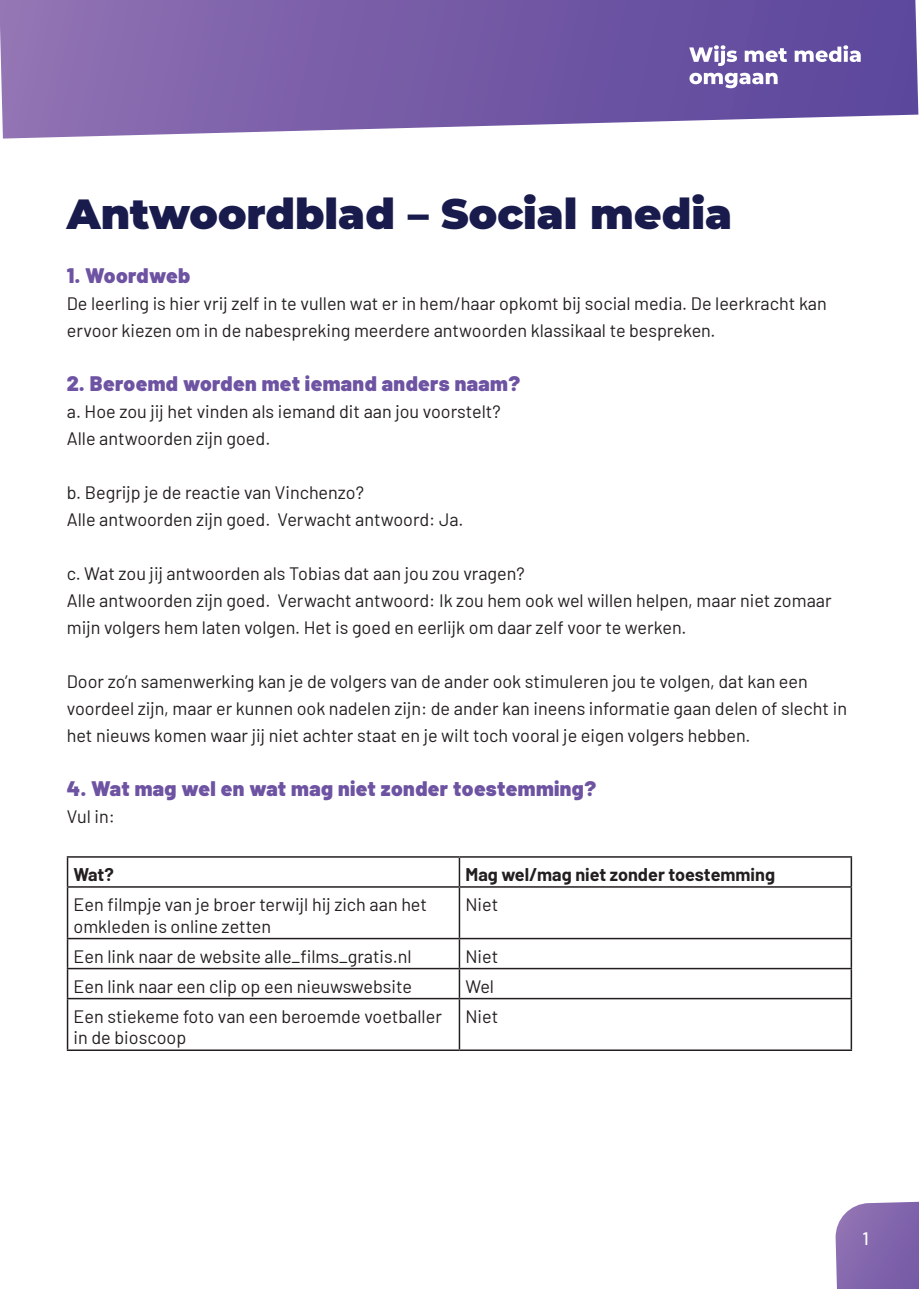
<style>
.page{position:relative;width:919px;height:1289px;background:#fff}
.page>*{position:absolute;margin:0;border:0;box-sizing:border-box;transform-origin:0 0}
.t1{font:900 42px "Montserrat";color:#191b4d}
.t2{font:900 21px "Barlow";letter-spacing:.02em;color:#6d53a2}
.t3{font:18px/27px "Barlow";color:#231f20}
.t4{font:700 18px "Barlow";color:#231f20}
.t5{font:500 18px "Barlow";color:#fff}
</style>
<div class="page">
<svg style="left:835px;top:1201px;width:83px;height:87px;background:#8a70b1"></svg>
<svg style="left:0;top:0;width:918px;height:139px;background:#836baf"></svg>
<svg style="left:689px;top:73px;width:88px;height:15px"></svg>
<svg style="left:689px;top:45px;width:171px;height:21px"></svg>
<hr style="left:67px;top:856px;width:392px;height:1px;background:#231f20">
<svg style="left:67px;top:857px;width:1px;height:29px"></svg>
<hr style="left:459px;top:856px;width:393px;height:1px;background:#231f20">
<hr style="left:458px;top:857px;width:2px;height:29px;background:#231f20">
<hr style="left:850px;top:857px;width:2px;height:29px;background:#231f20">
<hr style="left:67px;top:886px;width:392px;height:1px;background:#231f20">
<hr style="left:67px;top:887px;width:1px;height:50px;background:#231f20">
<hr style="left:459px;top:886px;width:393px;height:1px;background:#231f20">
<hr style="left:458px;top:887px;width:2px;height:50px;background:#231f20">
<hr style="left:850px;top:887px;width:2px;height:50px;background:#231f20">
<hr style="left:67px;top:937px;width:392px;height:2px;background:#231f20">
<hr style="left:459px;top:937px;width:393px;height:2px;background:#231f20">
<hr style="left:458px;top:939px;width:2px;height:28px;background:#231f20">
<hr style="left:850px;top:939px;width:2px;height:28px;background:#231f20">
<hr style="left:67px;top:967px;width:392px;height:2px;background:#231f20">
<svg style="left:67px;top:939px;width:1px;height:58px"></svg>
<hr style="left:459px;top:967px;width:393px;height:2px;background:#231f20">
<hr style="left:458px;top:969px;width:2px;height:28px;background:#231f20">
<hr style="left:850px;top:969px;width:2px;height:28px;background:#231f20">
<hr style="left:67px;top:997px;width:392px;height:2px;background:#231f20">
<hr style="left:67px;top:999px;width:1px;height:50px;background:#231f20">
<hr style="left:459px;top:997px;width:393px;height:2px;background:#231f20">
<hr style="left:458px;top:999px;width:2px;height:50px;background:#231f20">
<hr style="left:850px;top:999px;width:2px;height:50px;background:#231f20">
<hr style="left:67px;top:1049px;width:392px;height:1px;background:#231f20">
<hr style="left:459px;top:1049px;width:393px;height:1px;background:#231f20">
<h1 class="t1" style="left:67px;top:182px;width:666px">Antwoordblad – Social media</h1>
<p class="t2" style="left:67px;top:259px;width:125px">1. Woordweb</p>
<p class="t3" style="left:67px;top:288px;width:761px">De leerling is hier vrij zelf in te vullen wat er in hem/haar opkomt bij social media. De leerkracht kan ervoor kiezen om in de nabespreking meerdere antwoorden klassikaal te bespreken.</p>
<p class="t2" style="left:67px;top:367px;width:455px">2. Beroemd worden met iemand anders naam?</p>
<p class="t3" style="left:67px;top:396px;width:435px">a. Hoe zou jij het vinden als iemand dit aan jou voorstelt?<br>Alle antwoorden zijn goed.</p>
<p class="t3" style="left:67px;top:477px;width:398px">b. Begrijp je de reactie van Vinchenzo?<br>Alle antwoorden zijn goed. Verwacht antwoord: Ja.</p>
<p class="t3" style="left:67px;top:558px;width:766px">c. Wat zou jij antwoorden als Tobias dat aan jou zou vragen?<br>Alle antwoorden zijn goed. Verwacht antwoord: Ik zou hem ook wel willen helpen, maar niet zomaar mijn volgers hem laten volgen. Het is goed en eerlijk om daar zelf voor te werken.</p>
<p class="t3" style="left:67px;top:666px;width:781px">Door zo’n samenwerking kan je de volgers van de ander ook stimuleren jou te volgen, dat kan een voordeel zijn, maar er kunnen ook nadelen zijn: de ander kan ineens informatie gaan delen of slecht in het nieuws komen waar jij niet achter staat en je wilt toch vooral je eigen volgers hebben.</p>
<p class="t2" style="left:67px;top:772px;width:531px">4. Wat mag wel en wat mag niet zonder toestemming?</p>
<p class="t3" style="left:67px;top:801px;width:50px">Vul in:</p>
<p class="t4" style="left:74px;top:861px;width:42px">Wat?</p>
<p class="t4" style="left:465px;top:861px;width:311px">Mag wel/mag niet zonder toestemming</p>
<p class="t3" style="left:74px;top:892px;width:355px;line-height:21.6px">Een filmpje van je broer terwijl hij zich aan het omkleden is online zetten</p>
<p class="t3" style="left:465px;top:889px;width:34px">Niet</p>
<p class="t3" style="left:74px;top:941px;width:340px">Een link naar de website alle_films_gratis.nl</p>
<p class="t3" style="left:465px;top:941px;width:34px">Niet</p>
<p class="t3" style="left:74px;top:971px;width:340px">Een link naar een clip op een nieuwswebsite</p>
<p class="t3" style="left:465px;top:971px;width:30px">Wel</p>
<p class="t3" style="left:74px;top:1003px;width:370px;line-height:21.6px">Een stiekeme foto van een beroemde voetballer in de bioscoop</p>
<p class="t3" style="left:465px;top:1001px;width:34px">Niet</p>
<p class="t5" style="left:862px;top:1225px;width:8px">1</p>
</div>
